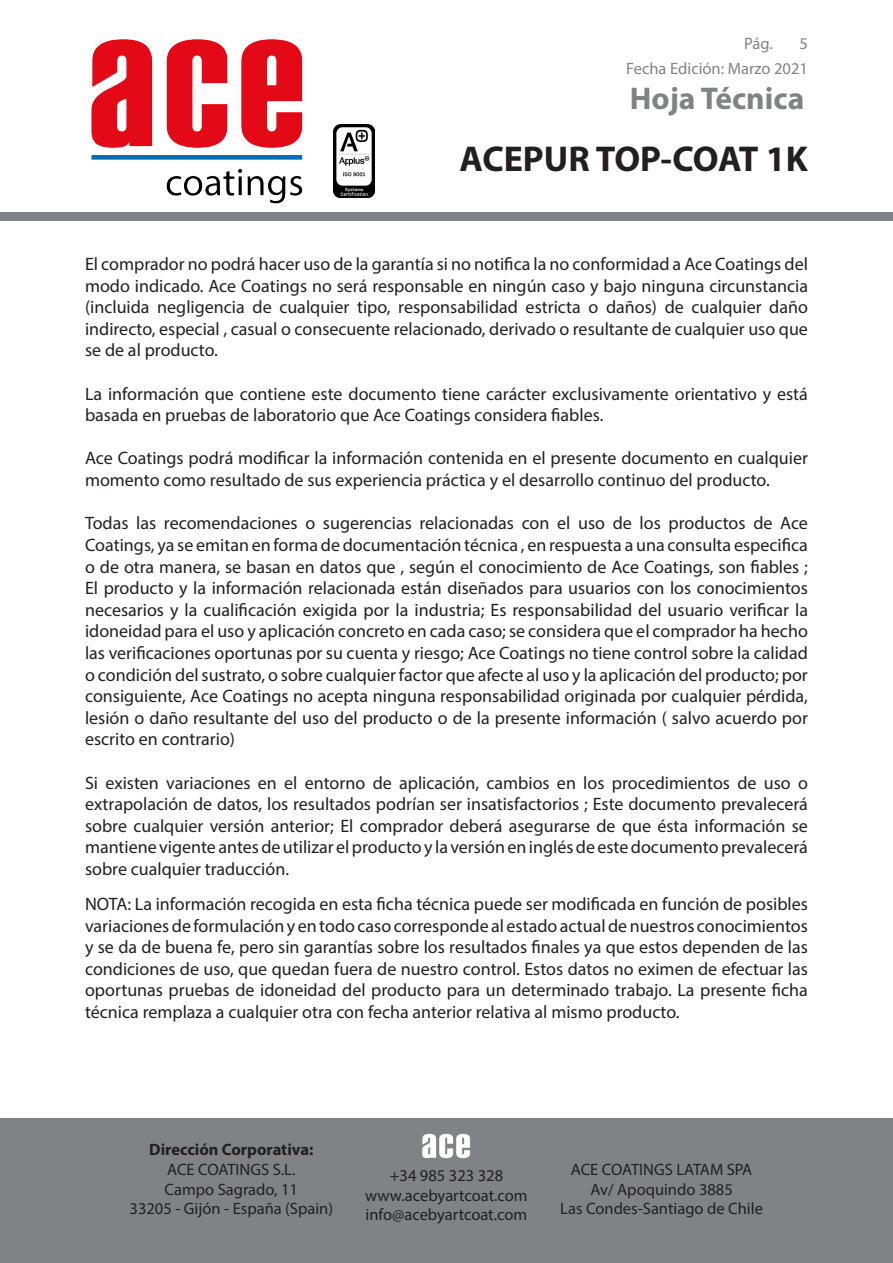
<style>
.page{position:relative;width:893px;height:1263px;background:#fff}
.page>*{position:absolute;margin:0;border:0;box-sizing:border-box;transform-origin:0 0}
.t1{font:700 36px "Myriad Pro";color:#231f20}
.t2{font:700 31.5px "Myriad Pro";color:#808285}
.Textos{font:18px/21.6px "Myriad Pro";color:#231f20;text-align:justify}
.t3{font:16.5px/19.8px "Myriad Pro";color:#231f20;text-align:center}
.t4{font:16.5px/24.9px "Myriad Pro";color:#808285;text-align:right}
.t5{font:700 16.5px "Myriad Pro";color:#231f20}
</style>
<div class="page">
<div style="left:0;top:1118px;width:893px;height:145px;background:#808285"></div>
<img style="left:91px;top:39px;width:212px;height:165px">
<div style="left:0;top:212px;width:893px;height:8px;background:#808285"></div>
<img style="left:422px;top:1133px;width:49px;height:25px">
<img style="left:333px;top:124px;width:42px;height:73px">
<p class="t4" style="left:744px;top:31px;width:30px">Pág.</p>
<p class="t4" style="left:626px;top:31px;width:183px">5<br>Fecha Edición: Marzo 2021</p>
<h2 class="t2" style="left:630px;top:78px;width:176px">Hoja Técnica</h2>
<h1 class="t1" style="left:460px;top:135px;width:350px">ACEPUR TOP-COAT 1K</h1>
<p class="Textos" style="left:85px;top:253px;width:724px">El comprador no podrá hacer uso de la garantía si no notifica la no conformidad a Ace Coatings del modo indicado. Ace Coatings no será responsable en ningún caso y bajo ninguna circunstancia (incluida negligencia de cualquier tipo, responsabilidad estricta o daños) de cualquier daño indirecto, especial , casual o consecuente relacionado, derivado o resultante de cualquier uso que se de al producto.</p>
<p class="Textos" style="left:85px;top:383px;width:724px">La información que contiene este documento tiene carácter exclusivamente orientativo y está basada en pruebas de laboratorio que Ace Coatings considera fiables.</p>
<p class="Textos" style="left:85px;top:447px;width:724px">Ace Coatings podrá modificar la información contenida en el presente documento en cualquier momento como resultado de sus experiencia práctica y el desarrollo continuo del producto.</p>
<p class="Textos" style="left:85px;top:512px;width:724px">Todas las recomendaciones o sugerencias relacionadas con el uso de los productos de Ace Coatings, ya se emitan en forma de documentación técnica , en respuesta a una consulta especifica o de otra manera, se basan en datos que , según el conocimiento de Ace Coatings, son fiables ; El producto y la información relacionada están diseñados para usuarios con los conocimientos necesarios y la cualificación exigida por la industria; Es responsabilidad del usuario verificar la idoneidad para el uso y aplicación concreto en cada caso; se considera que el comprador ha hecho las verificaciones oportunas por su cuenta y riesgo; Ace Coatings no tiene control sobre la calidad o condición del sustrato, o sobre cualquier factor que afecte al uso y la aplicación del producto; por consiguiente, Ace Coatings no acepta ninguna responsabilidad originada por cualquier pérdida, lesión o daño resultante del uso del producto o de la presente información ( salvo acuerdo por escrito en contrario)</p>
<p class="Textos" style="left:85px;top:771px;width:724px">Si existen variaciones en el entorno de aplicación, cambios en los procedimientos de uso o extrapolación de datos, los resultados podrían ser insatisfactorios ; Este documento prevalecerá sobre cualquier versión anterior; El comprador deberá asegurarse de que ésta información se mantiene vigente antes de utilizar el producto y la versión en inglés de este documento prevalecerá sobre cualquier traducción.</p>
<p class="Textos" style="left:85px;top:893px;width:724px">NOTA: La información recogida en esta ficha técnica puede ser modificada en función de posibles variaciones de formulación y en todo caso corresponde al estado actual de nuestros conocimientos y se da de buena fe, pero sin garantías sobre los resultados finales ya que estos dependen de las condiciones de uso, que quedan fuera de nuestro control. Estos datos no eximen de efectuar las oportunas pruebas de idoneidad del producto para un determinado trabajo. La presente ficha técnica remplaza a cualquier otra con fecha anterior relativa al mismo producto.</p>
<p class="t5" style="left:149px;top:1139px;width:166px">Dirección Corporativa:</p>
<p class="t3" style="left:130px;top:1159px;width:205px">ACE COATINGS S.L.<br>Campo Sagrado, 11<br>33205 - Gijón - España (Spain)</p>
<p class="t3" style="left:365px;top:1165px;width:164px">+34 985 323 328 www.acebyartcoat.com info@acebyartcoat.com</p>
<p class="t3" style="left:560px;top:1159px;width:204px">ACE COATINGS LATAM SPA<br>Av/ Apoquindo 3885<br>Las Condes-Santiago de Chile</p>
</div>
